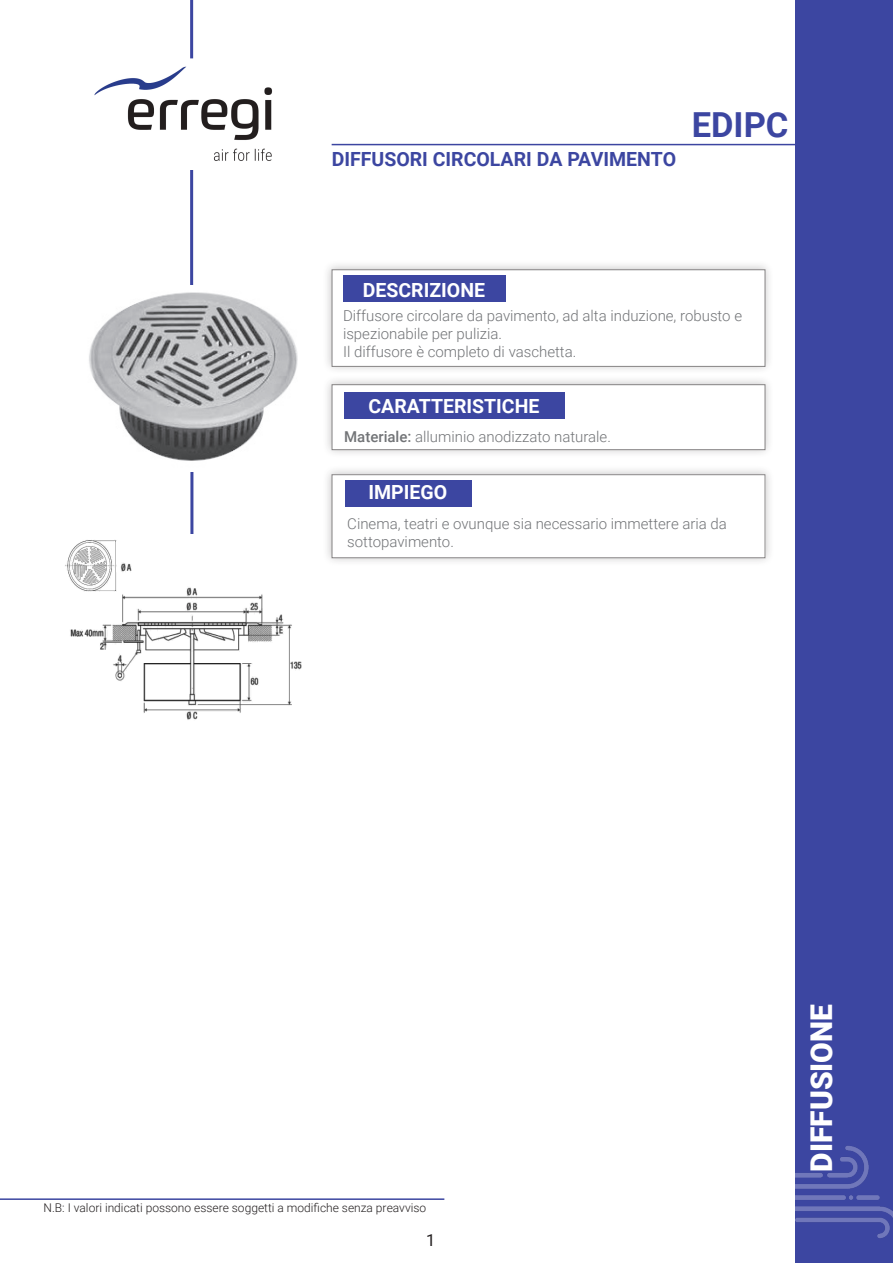
<style>
.page{position:relative;width:893px;height:1263px;background:#fff}
.page>*{position:absolute;margin:0;border:0;box-sizing:border-box;transform-origin:0 0}
.t1{font:700 34.5px "Roboto";color:#3c46a1}
.t2{font:900 30px "Roboto";color:#fff}
.t3{font:700 19.5px "Roboto";color:#fff}
.t4{font:700 19.5px "Roboto";color:#3c46a1}
.t5{font:16.5px "Roboto";color:#231f20}
.t6{font:300 15px/18px "Roboto";color:#727477}
.t7{font:300 12px "Roboto";color:#231f20}
.s1{font-weight:500}
</style>
<div class="page">
<div style="left:795px;top:0;width:98px;height:1263px;background:#3c46a1"></div>
<hr style="left:332px;top:144px;width:483px;height:1px;background:#3c46a1">
<hr style="left:190px;top:0;width:3px;height:58px;background:#3c46a1">
<hr style="left:190px;top:169px;width:3px;height:122px;background:#3c46a1">
<hr style="left:190px;top:450px;width:3px;height:87px;background:#3c46a1">
<img style="left:795px;top:1146px;width:98px;height:92px">
<div style="left:323px;top:374px;width:451px;height:85px;background:#231f20;opacity:.46"></div>
<div style="left:332px;top:385px;width:433px;height:65px;background:#fff"></div>
<div style="left:323px;top:259px;width:451px;height:116px;background:#231f20;opacity:.46"></div>
<div style="left:332px;top:270px;width:433px;height:96px;background:#fff"></div>
<div style="left:343px;top:275px;width:162px;height:26px;background:#3c46a1"></div>
<div style="left:344px;top:393px;width:220px;height:26px;background:#3c46a1"></div>
<div style="left:322px;top:464px;width:452px;height:102px;background:#231f20;opacity:.46"></div>
<div style="left:332px;top:475px;width:433px;height:83px;background:#fff"></div>
<div style="left:345px;top:481px;width:126px;height:26px;background:#3c46a1"></div>
<img style="left:94px;top:66px;width:179px;height:104px">
<img style="left:89px;top:286px;width:209px;height:185px">
<img style="left:65px;top:535px;width:237px;height:185px">
<hr style="left:0;top:1198px;width:444px;height:2px;background:#3c46a1">
<p class="t4" style="left:332px;top:145px;width:346px">DIFFUSORI CIRCOLARI DA PAVIMENTO</p>
<p class="t1" style="left:692px;top:101px;width:98px">EDIPC</p>
<p class="t3" style="left:363px;top:276px;width:124px">DESCRIZIONE</p>
<p class="t6" style="left:343px;top:306px;width:401px">Diffusore circolare da pavimento, ad alta induzione, robusto e ispezionabile per pulizia.</p>
<p class="t6" style="left:343px;top:342px;width:235px">Il diffusore è completo di vaschetta.</p>
<p class="t3" style="left:368px;top:392px;width:172px">CARATTERISTICHE</p>
<p class="t6" style="left:344px;top:427px;width:268px"><span class="s1">Materiale:</span> alluminio anodizzato naturale.</p>
<p class="t3" style="left:368px;top:478px;width:80px">IMPIEGO</p>
<p class="t6" style="left:347px;top:514px;width:381px">Cinema, teatri e ovunque sia necessario immettere aria da sottopavimento.</p>
<p class="t7" style="left:44px;top:1199px;width:384px">N.B: I valori indicati possono essere soggetti a modifiche senza preavviso</p>
<p class="t5" style="left:426px;top:1228px;width:11px">1</p>
<p class="t2" style="left:801px;top:1171px;width:169px;rotate:-90deg">DIFFUSIONE</p>
</div>
